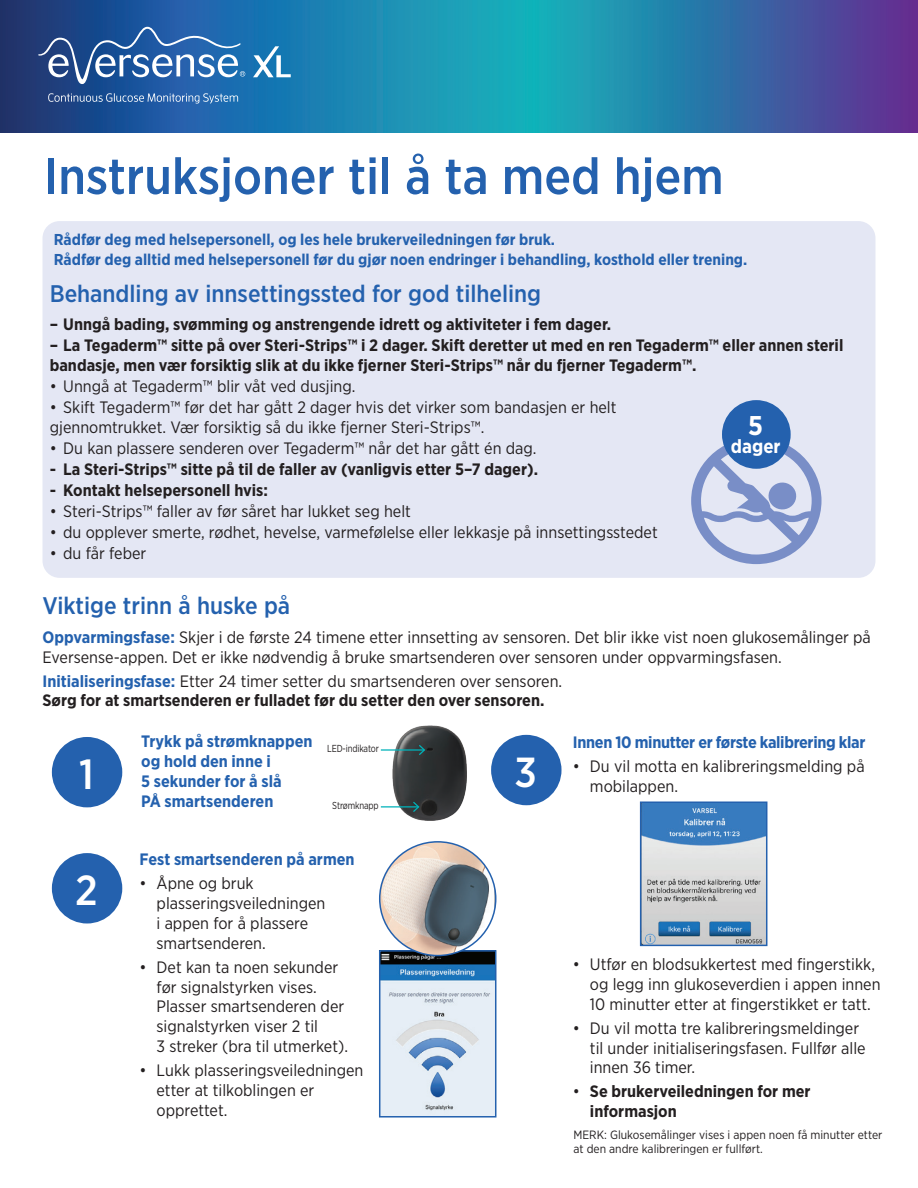
<style>
.page{position:relative;width:918px;height:1188px;background:#fff}
.page>*{position:absolute;margin:0;border:0;box-sizing:border-box;transform-origin:0 0}
.t1{font:500 51px "Gotham Narrow";color:#2461ae}
.t2{font:500 42px "Gotham Narrow";color:#fff}
.t3{font:700 27.15px "Gotham Narrow";color:#fff}
.t4{font:500 24px "Gotham Narrow";color:#2461ae}
.t5{font:700 19.2px "Gotham Narrow";color:#fff}
.t6{font:16.5px/19.8px "Gotham Narrow";color:#231f20}
.t7{font:700 16.5px/19.8px "Gotham Narrow";color:#231f20}
.t8{font:700 16.5px/19.8px "Gotham Narrow";color:#2461ae}
.t9{font:700 16.5px "Gotham Narrow";letter-spacing:-.02em;color:#2461ae}
.t10{font:700 15.75px/20.1px "Gotham Narrow";color:#2461ae}
.t11{font:12px/13.5px "Gotham Narrow";color:#231f20}
.t12{font:10.2px "Gotham Narrow";letter-spacing:-.015em;color:#231f20;scale:.89 1}
.s1{font-weight:700;color:#2461ae}
.s2{color:#2461ae}
.s3{font-weight:400}
</style>
<div class="page">
<div style="left:43px;top:221px;width:832px;height:357px;background:#e4e7f4;border-radius:17px"></div>
<img style="left:382px;top:956px;width:111px;height:159px">
<div style="left:379px;top:950px;width:117px;height:168px;border:2px solid #2461ae"></div>
<img style="left:643px;top:804px;width:121px;height:139px">
<div style="left:640px;top:801px;width:127px;height:145px;border:2px solid #2461ae"></div>
<img style="left:392px;top:725px;width:75px;height:96px">
<hr style="left:381px;top:806px;width:38px;height:2px;background:#00b2b9">
<svg style="left:412px;top:800px;width:8px;height:13px"></svg>
<hr style="left:381px;top:749px;width:43px;height:2px;background:#00b2b9">
<svg style="left:418px;top:743px;width:8px;height:14px"></svg>
<img style="left:380px;top:842px;width:116px;height:114px">
<div style="left:379px;top:841px;width:117px;height:115px;border:2px solid #2461ae;border-radius:50%"></div>
<div style="left:52px;top:737px;width:70px;height:70px;background:#2461ae;border-radius:50%"></div>
<div style="left:52px;top:853px;width:70px;height:71px;background:#2461ae;border-radius:50%"></div>
<div style="left:491px;top:735px;width:71px;height:70px;background:#2461ae;border-radius:50%"></div>
<svg style="left:691px;top:440px;width:131px;height:124px"></svg>
<div style="left:722px;top:400px;width:69px;height:69px;background:#2461ae;border-radius:50%"></div>
<img style="left:0;top:0;width:918px;height:132px">
<svg style="left:38px;top:27px;width:207px;height:57px;background:#4372ab"></svg>
<svg style="left:253px;top:46px;width:38px;height:31px"></svg>
<svg style="left:48px;top:93px;width:190px;height:11px;background:#4775ae"></svg>
<h1 class="t1" style="left:44px;top:144px;width:681px">Instruksjoner til å ta med hjem</h1>
<p class="t10" style="left:54px;top:229px;width:695px">Rådfør deg med helsepersonell, og les hele brukerveiledningen før bruk.<br>Rådfør deg alltid med helsepersonell før du gjør noen endringer i behandling, kosthold eller trening.</p>
<h3 class="t4" style="left:50px;top:278px;width:493px">Behandling av innsettingssted for god tilheling</h3>
<p class="t7" style="left:50px;top:314px;width:563px">– Unngå bading, svømming og anstrengende idrett og aktiviteter i fem dager.</p>
<p class="t7" style="left:50px;top:335px;width:795px">– La Tegaderm™ sitte på over Steri-Strips™ i 2 dager. Skift deretter ut med en ren Tegaderm™ eller annen steril bandasje, men vær forsiktig slik at du ikke fjerner Steri-Strips™ når du fjerner Tegaderm™.</p>
<p class="t6" style="left:50px;top:376px;width:307px">• Unngå at Tegaderm™ blir våt ved dusjing.</p>
<p class="t6" style="left:50px;top:397px;width:568px">• Skift Tegaderm™ før det har gått 2 dager hvis det virker som bandasjen er helt gjennomtrukket. Vær forsiktig så du ikke fjerner Steri-Strips™.</p>
<p class="t6" style="left:50px;top:438px;width:488px">• Du kan plassere senderen over Tegaderm™ når det har gått én dag.</p>
<p class="t7" style="left:50px;top:459px;width:490px">- La Steri-Strips™ sitte på til de faller av (vanligvis etter 5–7 dager).</p>
<p class="t7" style="left:50px;top:480px;width:220px">- Kontakt helsepersonell hvis:</p>
<p class="t6" style="left:50px;top:501px;width:363px">• Steri-Strips™ faller av før såret har lukket seg helt</p>
<p class="t6" style="left:50px;top:522px;width:609px">• du opplever smerte, rødhet, hevelse, varmefølelse eller lekkasje på innsettingsstedet</p>
<p class="t6" style="left:50px;top:543px;width:98px">• du får feber</p>
<h3 class="t3" style="left:748px;top:408px;width:16px">5</h3>
<p class="t5" style="left:731px;top:433px;width:51px">dager</p>
<h3 class="t4" style="left:43px;top:591px;width:249px">Viktige trinn å huske på</h3>
<p class="t6" style="left:43px;top:627px;width:830px"><span class="s1">Oppvarmingsfase:</span> Skjer i de første 24 timene etter innsetting av sensoren. Det blir ikke vist noen glukosemålinger på<br>Eversense-appen. Det er ikke nødvendig å bruke smartsenderen over sensoren under oppvarmingsfasen.</p>
<p class="t7" style="left:43px;top:671px;width:521px"><span class="s2">Initialiseringsfase:</span> <span class="s3">Etter 24 timer setter du smartsenderen over sensoren.<br></span>Sørg for at smartsenderen er fulladet før du setter den over sensoren.</p>
<p class="t8" style="left:141px;top:731px;width:173px">Trykk på strømknappen og hold den inne i<br>5 sekunder for å slå<br>PÅ smartsenderen</p>
<p class="t9" style="left:573px;top:732px;width:294px">Innen 10 minutter er første kalibrering klar</p>
<p class="t6" style="left:590px;top:756px;width:276px;text-indent:-17px">• Du vil motta en kalibreringsmelding på mobilappen.</p>
<p class="t12" style="left:327px;top:742px;width:60px">LED-indikator</p>
<h2 class="t2" style="left:514px;top:745px;width:24px">3</h2>
<h2 class="t2" style="left:79px;top:748px;width:16px">1</h2>
<p class="t12" style="left:332px;top:799px;width:54px">Strømknapp</p>
<h2 class="t2" style="left:75px;top:864px;width:24px">2</h2>
<p class="t8" style="left:140px;top:849px;width:217px">Fest smartsenderen på armen</p>
<p class="t6" style="left:157px;top:873px;width:170px;text-indent:-17px">• Åpne og bruk plasseringsveiledningen i appen for å plassere smartsenderen.</p>
<p class="t6" style="left:157px;top:957px;width:193px;text-indent:-17px">• Det kan ta noen sekunder før signalstyrken vises.<br>Plasser smartsenderen der signalstyrken viser 2 til<br>3 streker (bra til utmerket).</p>
<p class="t6" style="left:157px;top:1060px;width:208px;text-indent:-17px">• Lukk plasseringsveiledningen etter at tilkoblingen er opprettet.</p>
<p class="t6" style="left:590px;top:954px;width:292px;text-indent:-17px">• Utfør en blodsukkertest med fingerstikk, og legg inn glukoseverdien i appen innen<br>10 minutter etter at fingerstikket er tatt.</p>
<p class="t6" style="left:590px;top:1018px;width:277px;text-indent:-17px">• Du vil motta tre kalibreringsmeldinger til under initialiseringsfasen. Fullfør alle innen 36 timer.</p>
<p class="t7" style="left:590px;top:1082px;width:222px;text-indent:-17px"><span class="s3">•</span> Se brukerveiledningen for mer informasjon</p>
<p class="t11" style="left:573px;top:1128px;width:310px">MERK: Glukosemålinger vises i appen noen få minutter etter at den andre kalibreringen er fullført.</p>
</div>
